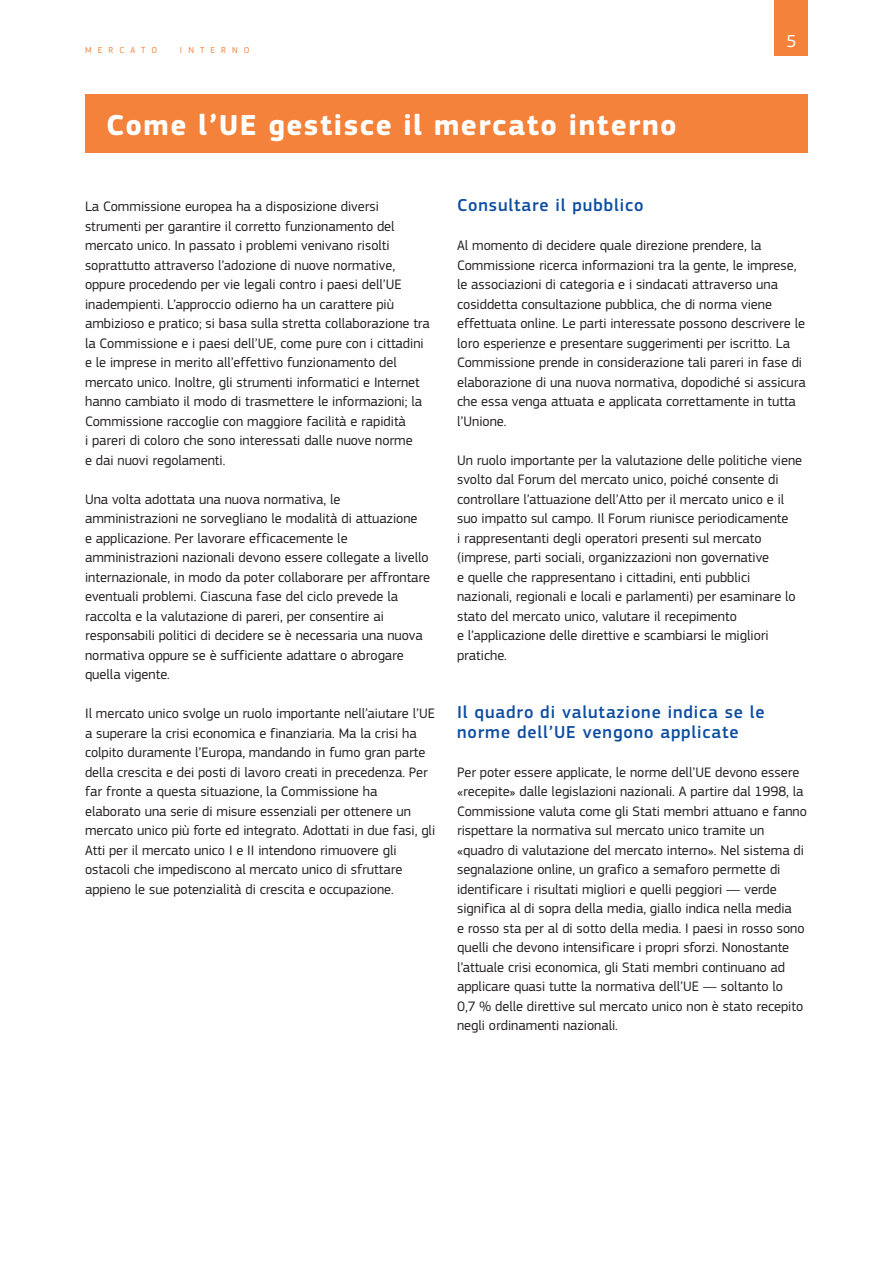
<style>
.page{position:relative;width:893px;height:1263px;background:#fff}
.page>*{position:absolute;margin:0;border:0;box-sizing:border-box;transform-origin:0 0}
.Heading01_neg{font:700 30px "EC Square Sans Pro";letter-spacing:.05em;color:#fff}
.Heading03{font:500 18px/19.5px "EC Square Sans Pro";letter-spacing:.05em;color:#0d4da1}
.t1{font:18px "EC Square Sans Pro";color:#fff}
.BodyText{font:14.25px/19.5px "EC Square Sans Pro";color:#231f20}
.t2{font:9px "EC Square Sans Pro";color:#f4823b}
</style>
<div class="page">
<div style="left:775px;top:0;width:33px;height:55px;background:#f4823b"></div>
<div style="left:85px;top:94px;width:723px;height:59px;background:#f4823b"></div>
<p class="t2" style="left:85px;top:45px;width:24px">M ercato</p>
<p class="t2" style="left:180px;top:45px;width:11px">interno</p>
<p class="Heading01_neg" style="left:106px;top:107px;width:572px">Come l’UE gestisce il mercato interno</p>
<p class="t1" style="left:786px;top:30px;width:12px">5</p>
<p class="BodyText" style="left:85px;top:197px;width:346px">La Commissione europea ha a disposizione diversi strumenti per garantire il corretto funzionamento del mercato unico. In passato i problemi venivano risolti soprattutto attraverso l’adozione di nuove normative, oppure procedendo per vie legali contro i paesi dell’UE inadempienti. L’approccio odierno ha un carattere più ambizioso e pratico; si basa sulla stretta collaborazione tra la Commissione e i paesi dell’UE, come pure con i cittadini e le imprese in merito all’effettivo funzionamento del mercato unico. Inoltre, gli strumenti informatici e Internet hanno cambiato il modo di trasmettere le informazioni; la Commissione raccoglie con maggiore facilità e rapidità<br>i pareri di coloro che sono interessati dalle nuove norme<br>e dai nuovi regolamenti.</p>
<p class="BodyText" style="left:85px;top:489px;width:347px">Una volta adottata una nuova normativa, le amministrazioni ne sorvegliano le modalità di attuazione<br>e applicazione. Per lavorare efficacemente le amministrazioni nazionali devono essere collegate a livello internazionale, in modo da poter collaborare per affrontare eventuali problemi. Ciascuna fase del ciclo prevede la raccolta e la valutazione di pareri, per consentire ai responsabili politici di decidere se è necessaria una nuova normativa oppure se è sufficiente adattare o abrogare quella vigente.</p>
<p class="BodyText" style="left:85px;top:704px;width:352px">Il mercato unico svolge un ruolo importante nell’aiutare l’UE a superare la crisi economica e finanziaria. Ma la crisi ha colpito duramente l’Europa, mandando in fumo gran parte della crescita e dei posti di lavoro creati in precedenza. Per far fronte a questa situazione, la Commissione ha elaborato una serie di misure essenziali per ottenere un mercato unico più forte ed integrato. Adottati in due fasi, gli Atti per il mercato unico I e II intendono rimuovere gli ostacoli che impediscono al mercato unico di sfruttare appieno le sue potenzialità di crescita e occupazione.</p>
<p class="Heading03" style="left:457px;top:196px;width:188px">Consultare il pubblico</p>
<p class="BodyText" style="left:457px;top:236px;width:350px">Al momento di decidere quale direzione prendere, la Commissione ricerca informazioni tra la gente, le imprese, le associazioni di categoria e i sindacati attraverso una cosiddetta consultazione pubblica, che di norma viene effettuata online. Le parti interessate possono descrivere le loro esperienze e presentare suggerimenti per iscritto. La Commissione prende in considerazione tali pareri in fase di elaborazione di una nuova normativa, dopodiché si assicura che essa venga attuata e applicata correttamente in tutta l’Unione.</p>
<p class="BodyText" style="left:457px;top:450px;width:347px">Un ruolo importante per la valutazione delle politiche viene svolto dal Forum del mercato unico, poiché consente di controllare l’attuazione dell’Atto per il mercato unico e il suo impatto sul campo. Il Forum riunisce periodicamente<br>i rappresentanti degli operatori presenti sul mercato (imprese, parti sociali, organizzazioni non governative<br>e quelle che rappresentano i cittadini, enti pubblici nazionali, regionali e locali e parlamenti) per esaminare lo stato del mercato unico, valutare il recepimento<br>e l’applicazione delle direttive e scambiarsi le migliori pratiche.</p>
<p class="Heading03" style="left:457px;top:703px;width:309px">Il quadro di valutazione indica se le norme dell’UE vengono applicate</p>
<p class="BodyText" style="left:457px;top:762px;width:351px">Per poter essere applicate, le norme dell’UE devono essere «recepite» dalle legislazioni nazionali. A partire dal 1998, la Commissione valuta come gli Stati membri attuano e fanno rispettare la normativa sul mercato unico tramite un «quadro di valutazione del mercato interno». Nel sistema di segnalazione online, un grafico a semaforo permette di identificare i risultati migliori e quelli peggiori — verde significa al di sopra della media, giallo indica nella media<br>e rosso sta per al di sotto della media. I paesi in rosso sono quelli che devono intensificare i propri sforzi. Nonostante l’attuale crisi economica, gli Stati membri continuano ad applicare quasi tutte la normativa dell’UE — soltanto lo<br>0,7 % delle direttive sul mercato unico non è stato recepito negli ordinamenti nazionali.</p>
</div>
